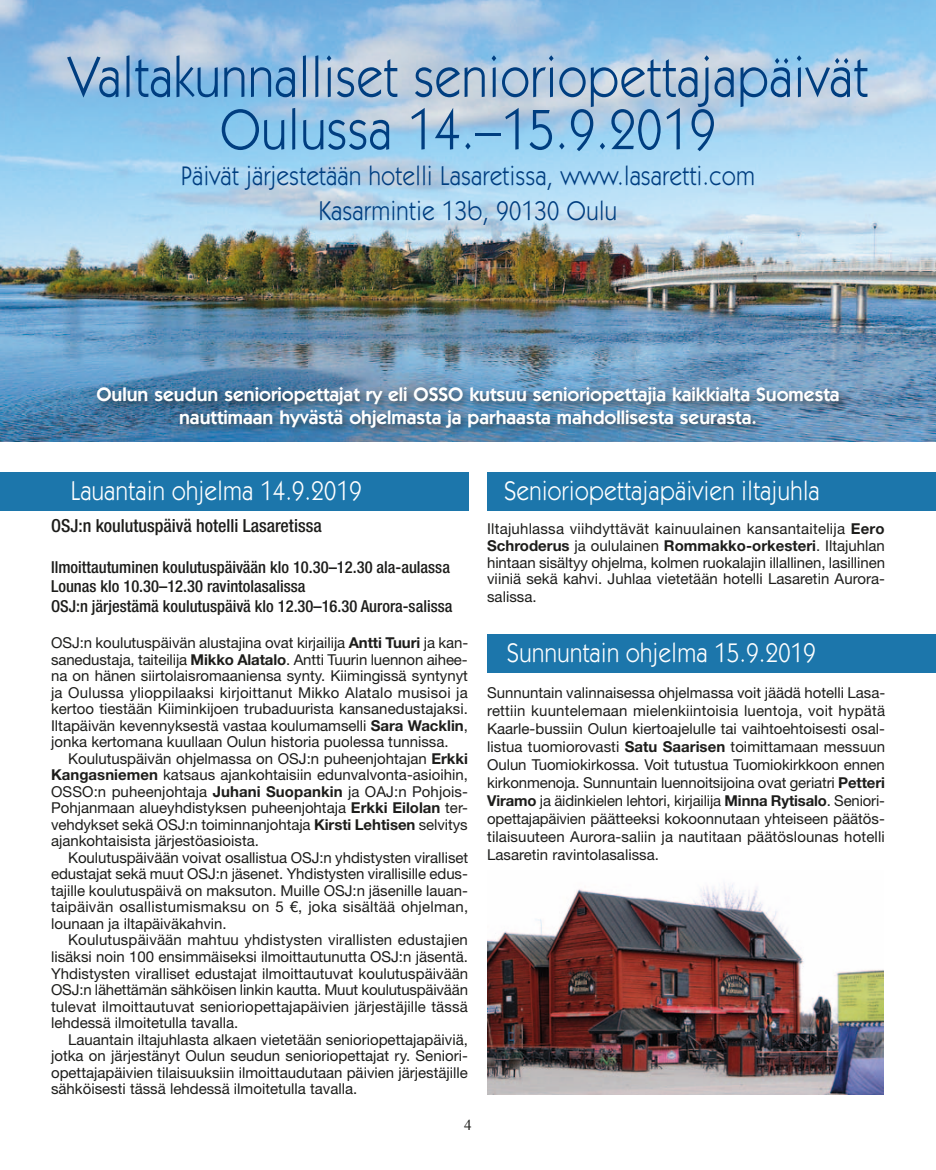
<style>
.page{position:relative;width:936px;height:1170px;background:#fff}
.page>*{position:absolute;margin:0;border:0;box-sizing:border-box;transform-origin:0 0}
.t1{font:57px/52.5px "ITC Kabel Std";letter-spacing:.02em;color:#003e80;text-align:center;scale:.9 1}
.t2{font:27px "ITC Kabel Std";letter-spacing:.02em;color:#fff;scale:.9 1}
.t3{font:27px/34.5px "ITC Kabel Std";letter-spacing:.02em;color:#003e80;text-align:center;scale:.9 1}
.t4{font:600 19.5px/22.5px "ITC Kabel Std";color:#fff;text-align:center}
.t5{font:500 condensed 18px "Helvetica Neue LT Std";color:#1d1d1b}
.t6{font:500 condensed 16.5px/19.5px "Helvetica Neue LT Std";color:#1d1d1b}
.t7{font:15px/16.5px "Helvetica Neue LT Std";color:#1d1d1b;text-align:justify}
.t8{font:15px "Times New Roman";color:#1d1d1b}
.s1{font-weight:700}
</style>
<div class="page">
<div style="left:487px;top:634px;width:448px;height:39px;background:#1c76ab"></div>
<div style="left:487px;top:472px;width:448px;height:39px;background:#1c76ab"></div>
<div style="left:0;top:472px;width:468px;height:39px;background:#1c76ab"></div>
<img style="left:487px;top:883px;width:396px;height:211px">
<img style="left:0;top:0;width:935px;height:441px">
<div style="left:92px;top:382px;width:757px;height:56px;background:#1d1d1b;opacity:.75"></div>
<h1 class="t1" style="left:68px;top:51px;width:890px">Valtakunnalliset senioriopettajapäivät<br>Oulussa 14.–15.9.2019</h1>
<h2 class="t3" style="left:181px;top:159px;width:639px">Päivät järjestetään hotelli Lasaretissa, www.lasaretti.com<br>Kasarmintie 13b, 90130 Oulu</h2>
<h3 class="t4" style="left:96px;top:383px;width:744px">Oulun seudun senioriopettajat ry eli OSSO kutsuu senioriopettajia kaikkialta Suomesta nauttimaan hyvästä ohjelmasta ja parhaasta mahdollisesta seurasta.</h3>
<h2 class="t2" style="left:71px;top:475px;width:325px">Lauantain ohjelma 14.9.2019</h2>
<p class="t5" style="left:51px;top:514px;width:272px">OSJ:n koulutuspäivä hotelli Lasaretissa</p>
<p class="t6" style="left:51px;top:557px;width:403px">Ilmoittautuminen koulutuspäivään klo 10.30–12.30 ala-aulassa<br>Lounas klo 10.30–12.30 ravintolasalissa<br>OSJ:n järjestämä koulutuspäivä klo 12.30–16.30 Aurora-salissa</p>
<p class="t7" style="left:51px;top:634px;width:419px">OSJ:n koulutuspäivän alustajina ovat kirjailija <span class="s1">Antti Tuuri</span> ja kan&shy;sanedustaja, taiteilija <span class="s1">Mikko Alatalo</span>. Antti Tuurin luennon aihee&shy;na on hänen siirtolaisromaaniensa synty. Kiimingissä syntynyt ja Oulussa ylioppilaaksi kirjoittanut Mikko Alatalo musisoi ja kertoo tiestään Kiiminkijoen trubaduurista kansanedustajaksi.<br>Iltapäivän kevennyksestä vastaa koulumamselli <span class="s1">Sara Wacklin</span>, jonka kertomana kuullaan Oulun historia puolessa tunnissa.</p>
<p class="t7" style="left:51px;top:750px;width:418px;text-indent:17px">Koulutuspäivän ohjelmassa on OSJ:n puheenjohtajan <span class="s1">Erkki Kangasniemen</span> katsaus ajankohtaisiin edunvalvonta-asioihin, OSSO:n puheenjohtaja <span class="s1">Juhani Suopankin</span> ja OAJ:n Pohjois-Pohjanmaan alueyhdistyksen puheenjohtaja <span class="s1">Erkki Eilolan</span> ter&shy;vehdykset sekä OSJ:n toiminnanjohtaja <span class="s1">Kirsti Lehtisen</span> selvitys ajankohtaisista järjestöasioista.</p>
<p class="t7" style="left:51px;top:849px;width:418px;text-indent:17px">Koulutuspäivään voivat osallistua OSJ:n yhdistysten viralliset edustajat sekä muut OSJ:n jäsenet. Yhdistysten virallisille edus&shy;tajille koulutuspäivä on maksuton. Muille OSJ:n jäsenille lauan&shy;taipäivän osallistumismaksu on 5 €, joka sisältää ohjelman, lounaan ja iltapäiväkahvin.</p>
<p class="t7" style="left:51px;top:931px;width:418px;text-indent:17px">Koulutuspäivään mahtuu yhdistysten virallisten edustajien lisäksi noin 100 ensimmäiseksi ilmoittautunutta OSJ:n jäsentä.<br>Yhdistysten viralliset edustajat ilmoittautuvat koulutuspäivään OSJ:n lähettämän sähköisen linkin kautta. Muut koulutuspäivään tulevat ilmoittautuvat senioriopettajapäivien järjestäjille tässä lehdessä ilmoitetulla tavalla.</p>
<p class="t7" style="left:51px;top:1030px;width:418px;text-indent:17px">Lauantain iltajuhlasta alkaen vietetään senioriopettajapäiviä, jotka on järjestänyt Oulun seudun senioriopettajat ry. Seniori&shy;opettajapäivien tilaisuuksiin ilmoittaudutaan päivien järjestäjille sähköisesti tässä lehdessä ilmoitetulla tavalla.</p>
<p class="t8" style="left:464px;top:1115px;width:9px">4</p>
<h2 class="t2" style="left:504px;top:475px;width:352px">Senioriopettajapäivien iltajuhla</h2>
<p class="t7" style="left:487px;top:520px;width:399px">Iltajuhlassa viihdyttävät kainuulainen kansantaitelija <span class="s1">Eero Schroderus</span> ja oululainen <span class="s1">Rommakko-orkesteri</span>. Iltajuhlan hintaan sisältyy ohjelma, kolmen ruokalajin illallinen, lasillinen viiniä sekä kahvi. Juhlaa vietetään hotelli Lasaretin Aurora-</p>
<p class="t7" style="left:487px;top:588px;width:51px">salissa.</p>
<h2 class="t2" style="left:507px;top:637px;width:345px">Sunnuntain ohjelma 15.9.2019</h2>
<p class="t7" style="left:487px;top:683px;width:399px;line-height:18px">Sunnuntain valinnaisessa ohjelmassa voit jäädä hotelli Lasa&shy;rettiin kuuntelemaan mielenkiintoisia luentoja, voit hypätä Kaarle-bussiin Oulun kiertoajelulle tai vaihtoehtoisesti osal&shy;listua tuomiorovasti <span class="s1">Satu Saarisen</span> toimittamaan messuun Oulun Tuomiokirkossa. Voit tutustua Tuomiokirkkoon ennen kirkonmenoja. Sunnuntain luennoitsijoina ovat geriatri <span class="s1">Petteri Viramo</span> ja äidinkielen lehtori, kirjailija <span class="s1">Minna Rytisalo</span>. Seniori&shy;opettajapäivien päätteeksi kokoonnutaan yhteiseen päätös&shy;tilaisuuteen Aurora-saliin ja nautitaan päätöslounas hotelli Lasaretin ravintolasalissa.</p>
</div>
